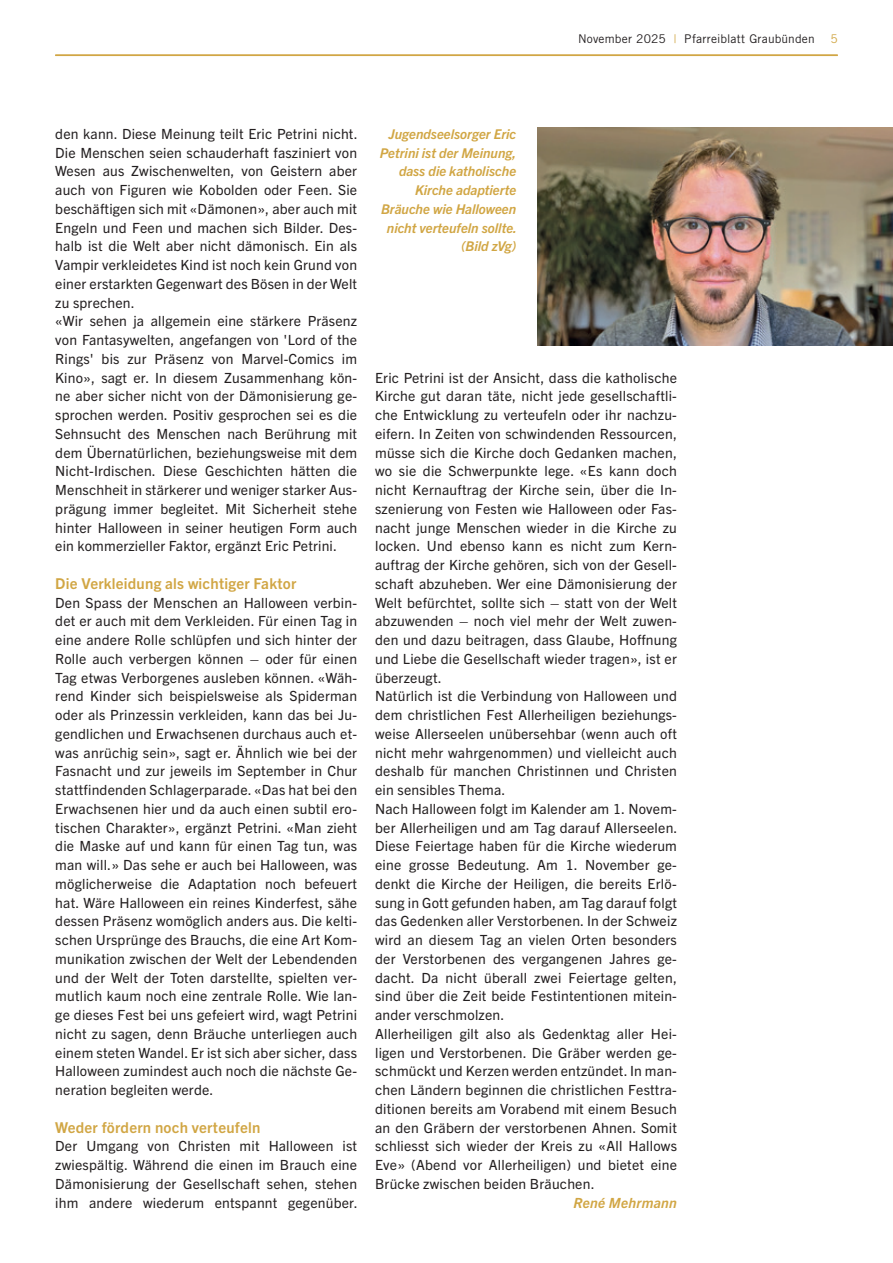
<style>
.page{position:relative;width:893px;height:1263px;background:#fff}
.page>*{position:absolute;margin:0;border:0;box-sizing:border-box;transform-origin:0 0}
.t1{font:700 15px "Trade Gothic Next LT Pro";letter-spacing:.015em;color:#d1a644}
.t2{font:14.1px/18.8px "Trade Gothic Next LT Pro";letter-spacing:.015em;color:#231f20}
.t3{font:italic 700 14.1px "Trade Gothic Next LT Pro";letter-spacing:.015em;color:#d1a644}
.t4{font:italic 700 13.5px/18.8px "Trade Gothic Next LT Pro";color:#d1a644;text-align:right}
.t5{font:12px "Trade Gothic LT Std";letter-spacing:.015em;color:#231f20}
.t6{font:12px "Trade Gothic LT Std";color:#d1a644}
.s1{color:#d1a644}
</style>
<div class="page">
<hr style="left:55px;top:55px;width:783px;height:1px;background:#d1a644">
<img style="left:537px;top:127px;width:356px;height:218px">
<p class="t5" style="left:578px;top:31px;width:238px">November 2025 <span class="s1">|</span> Pfarreiblatt Graubünden</p>
<p class="t6" style="left:830px;top:31px;width:9px">5</p>
<p class="t2" style="left:55px;top:123px;width:304px">den kann. Diese Meinung teilt Eric Petrini nicht.<br>Die Menschen seien schauderhaft fasziniert von Wesen aus Zwischenwelten, von Geistern aber auch von Figuren wie Kobolden oder Feen. Sie beschäftigen sich mit «Dämonen», aber auch mit Engeln und Feen und machen sich Bilder. Des&shy;halb ist die Welt aber nicht dämonisch. Ein als Vampir verkleidetes Kind ist noch kein Grund von einer erstarkten Gegenwart des Bösen in der Welt zu sprechen.<br>«Wir sehen ja allgemein eine stärkere Präsenz von Fantasywelten, angefangen von 'Lord of the Rings' bis zur Präsenz von Marvel-Comics im Kino», sagt er. In diesem Zusammenhang kön&shy;ne aber sicher nicht von der Dämonisierung ge&shy;sprochen werden. Positiv gesprochen sei es die Sehnsucht des Menschen nach Berührung mit dem Übernatürlichen, beziehungsweise mit dem Nicht-Irdischen. Diese Geschichten hätten die Menschheit in stärkerer und weniger starker Aus&shy;prägung immer begleitet. Mit Sicherheit stehe hinter Halloween in seiner heutigen Form auch ein kommerzieller Faktor, ergänzt Eric Petrini.</p>
<p class="t1" style="left:55px;top:573px;width:243px">Die Verkleidung als wichtiger Faktor</p>
<p class="t2" style="left:55px;top:592px;width:303px;text-align:justify">Den Spass der Menschen an Halloween verbin&shy;det er auch mit dem Verkleiden. Für einen Tag in eine andere Rolle schlüpfen und sich hinter der Rolle auch verbergen können – oder für einen Tag etwas Verborgenes ausleben können. «Wäh&shy;rend Kinder sich beispielsweise als Spiderman oder als Prinzessin verkleiden, kann das bei Ju&shy;gendlichen und Erwachsenen durchaus auch et&shy;was anrüchig sein», sagt er. Ähnlich wie bei der Fasnacht und zur jeweils im September in Chur stattfindenden Schlagerparade. «Das hat bei den Erwachsenen hier und da auch einen subtil ero&shy;tischen Charakter», ergänzt Petrini. «Man zieht die Maske auf und kann für einen Tag tun, was man will.» Das sehe er auch bei Halloween, was möglicherweise die Adaptation noch befeuert hat. Wäre Halloween ein reines Kinderfest, sähe dessen Präsenz womöglich anders aus. Die kelti&shy;schen Ursprünge des Brauchs, die eine Art Kom&shy;munikation zwischen der Welt der Lebendenden und der Welt der Toten darstellte, spielten ver&shy;mutlich kaum noch eine zentrale Rolle. Wie lan&shy;ge dieses Fest bei uns gefeiert wird, wagt Petrini nicht zu sagen, denn Bräuche unterliegen auch einem steten Wandel. Er ist sich aber sicher, dass Halloween zumindest auch noch die nächste Ge&shy;neration begleiten werde.</p>
<p class="t1" style="left:55px;top:1117px;width:207px">Weder fördern noch verteufeln</p>
<p class="t2" style="left:55px;top:1136px;width:304px;text-align:justify">Der Umgang von Christen mit Halloween ist zwiespältig. Während die einen im Brauch eine Dämonisierung der Gesellschaft sehen, stehen ihm andere wiederum entspannt gegenüber.</p>
<p class="t4" style="left:380px;top:124px;width:139px">Jugendseelsorger Eric<br>Petrini ist der Meinung, dass die katholische<br>Kirche adaptierte<br>Bräuche wie Halloween nicht verteufeln sollte. (Bild zVg)</p>
<p class="t2" style="left:375px;top:367px;width:304px">Eric Petrini ist der Ansicht, dass die katholische Kirche gut daran täte, nicht jede gesellschaftli&shy;che Entwicklung zu verteufeln oder ihr nachzu&shy;eifern. In Zeiten von schwindenden Ressourcen, müsse sich die Kirche doch Gedanken machen, wo sie die Schwerpunkte lege. «Es kann doch nicht Kernauftrag der Kirche sein, über die In&shy;szenierung von Festen wie Halloween oder Fas&shy;nacht junge Menschen wieder in die Kirche zu locken. Und ebenso kann es nicht zum Kern&shy;auftrag der Kirche gehören, sich von der Gesell&shy;schaft abzuheben. Wer eine Dämonisierung der Welt befürchtet, sollte sich – statt von der Welt abzuwenden – noch viel mehr der Welt zuwen&shy;den und dazu beitragen, dass Glaube, Hoffnung und Liebe die Gesellschaft wieder tragen», ist er überzeugt.<br>Natürlich ist die Verbindung von Halloween und dem christlichen Fest Allerheiligen beziehungs&shy;weise Allerseelen unübersehbar (wenn auch oft nicht mehr wahrgenommen) und vielleicht auch deshalb für manchen Christinnen und Christen ein sensibles Thema.<br>Nach Halloween folgt im Kalender am 1. Novem&shy;ber Allerheiligen und am Tag darauf Allerseelen.<br>Diese Feiertage haben für die Kirche wiederum eine grosse Bedeutung. Am 1. November ge&shy;denkt die Kirche der Heiligen, die bereits Erlö&shy;sung in Gott gefunden haben, am Tag darauf folgt das Gedenken aller Verstorbenen. In der Schweiz wird an diesem Tag an vielen Orten besonders der Verstorbenen des vergangenen Jahres ge&shy;dacht. Da nicht überall zwei Feiertage gelten, sind über die Zeit beide Festintentionen mitein&shy;ander verschmolzen.<br>Allerheiligen gilt also als Gedenktag aller Hei&shy;ligen und Verstorbenen. Die Gräber werden ge&shy;schmückt und Kerzen werden entzündet. In man&shy;chen Ländern beginnen die christlichen Festtra&shy;ditionen bereits am Vorabend mit einem Besuch an den Gräbern der verstorbenen Ahnen. Somit schliesst sich wieder der Kreis zu «All Hallows Eve» (Abend vor Allerheiligen) und bietet eine Brücke zwischen beiden Bräuchen.</p>
<p class="t3" style="left:573px;top:1193px;width:105px">René Mehrmann</p>
</div>
